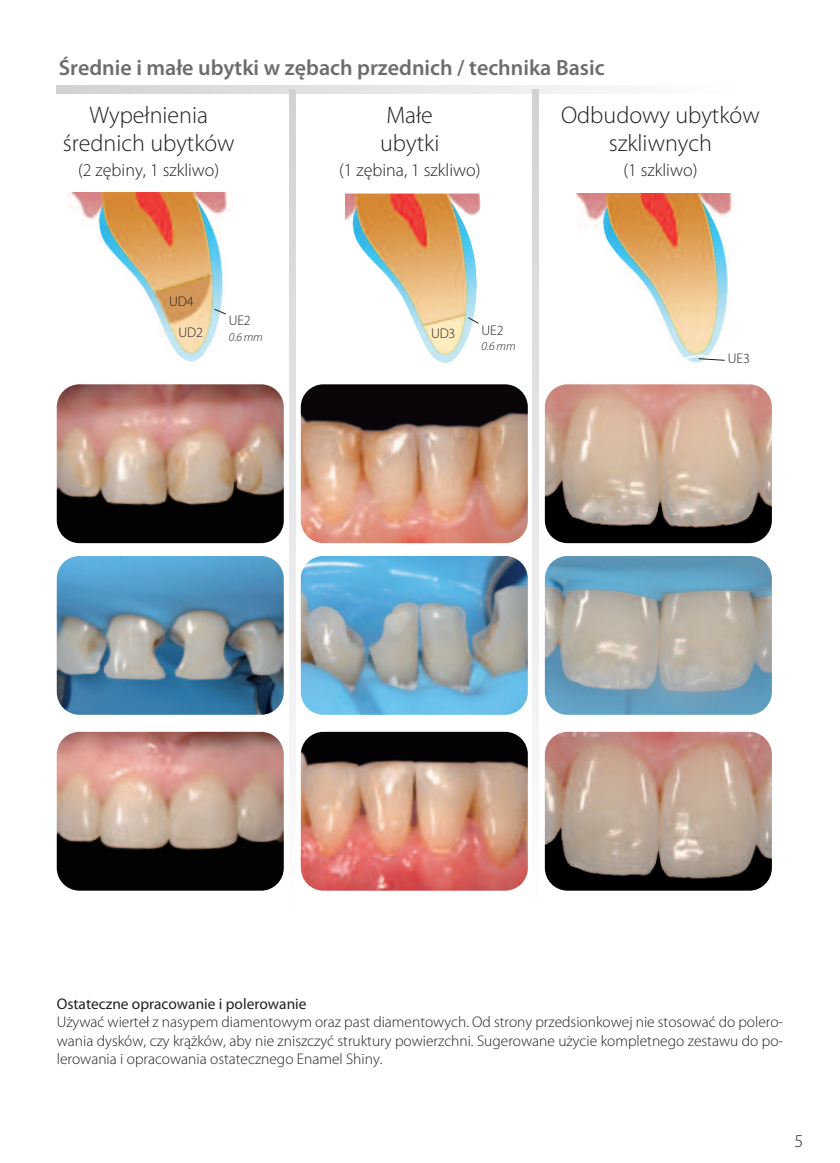
<style>
.page{position:relative;width:840px;height:1163px;background:#fff}
.page>*{position:absolute;margin:0;border:0;box-sizing:border-box;transform-origin:0 0}
.t1{font:300 24px/28.8px "Myriad Pro";color:#231f20;text-align:center}
.t2{font:600 22px "Myriad Pro";color:#6c6d70}
.t3{font:300 18px "Myriad Pro";color:#231f20}
.t4{font:300 15.4px/18.4px "Myriad Pro";color:#231f20;text-align:justify}
.t5{font:15.4px "Myriad Pro";color:#231f20}
.t6{font:300 14px "Myriad Pro";letter-spacing:-.01em;color:#231f20}
.t7{font:italic 300 12px "Myriad Pro";color:#231f20}
</style>
<div class="page">
<img style="left:68px;top:192px;width:162px;height:170px">
<svg style="left:345px;top:193px;width:136px;height:68px"></svg>
<img style="left:450px;top:194px;width:30px;height:136px">
<img style="left:576px;top:193px;width:157px;height:170px">
<svg style="left:57px;top:85px;width:545px;height:9px"></svg>
<svg style="left:698px;top:358px;width:26px;height:2px"></svg>
<svg style="left:467px;top:317px;width:11px;height:6px"></svg>
<svg style="left:214px;top:309px;width:12px;height:5px"></svg>
<img style="left:57px;top:556px;width:226px;height:158px;border-radius:23px">
<img style="left:57px;top:731px;width:226px;height:159px;border-radius:23px">
<img style="left:57px;top:384px;width:226px;height:159px;border-radius:23px">
<img style="left:300px;top:556px;width:227px;height:158px;border-radius:23px">
<img style="left:300px;top:731px;width:227px;height:159px;border-radius:23px">
<img style="left:300px;top:384px;width:227px;height:159px;border-radius:23px">
<img style="left:544px;top:556px;width:227px;height:158px;border-radius:23px">
<img style="left:544px;top:384px;width:227px;height:159px;border-radius:23px">
<svg style="left:289px;top:89px;width:6px;height:659px"></svg>
<svg style="left:532px;top:89px;width:6px;height:659px"></svg>
<img style="left:544px;top:731px;width:227px;height:159px;border-radius:23px">
<h2 class="t2" style="left:59px;top:60px;width:547px">Średnie i małe ubytki w zębach przednich / technika Basic</h2>
<h1 class="t1" style="left:63px;top:102px;width:173px">Wypełnienia średnich ubytków</h1>
<p class="t3" style="left:78px;top:163px;width:143px">(2 zębiny, 1 szkliwo)</p>
<p class="t6" style="left:169px;top:296px;width:26px">UD4</p>
<p class="t6" style="left:178px;top:326px;width:26px">UD2</p>
<p class="t6" style="left:229px;top:315px;width:23px">UE2</p>
<p class="t7" style="left:229px;top:332px;width:35px">0.6 mm</p>
<h1 class="t1" style="left:380px;top:102px;width:61px;text-align:left">Małe ubytki</h1>
<p class="t3" style="left:339px;top:163px;width:143px">(1 zębina, 1 szkliwo)</p>
<h1 class="t1" style="left:561px;top:102px;width:200px">Odbudowy ubytków szkliwnych</h1>
<p class="t3" style="left:623px;top:163px;width:75px">(1 szkliwo)</p>
<p class="t6" style="left:431px;top:327px;width:26px">UD3</p>
<p class="t6" style="left:481px;top:325px;width:23px">UE2</p>
<p class="t7" style="left:481px;top:341px;width:35px">0.6 mm</p>
<p class="t6" style="left:727px;top:353px;width:23px">UE3</p>
<p class="t5" style="left:57px;top:997px;width:251px">Ostateczne opracowanie i polerowanie</p>
<p class="t4" style="left:57px;top:1013px;width:727px">Używać wierteł z nasypem diamentowym oraz past diamentowych. Od strony przedsionkowej nie stosować do polero&shy;wania dysków, czy krążków, aby nie zniszczyć struktury powierzchni. Sugerowane użycie kompletnego zestawu do po&shy;lerowania i opracowania ostatecznego Enamel Shiny.</p>
<p class="t3" style="left:794px;top:1133px;width:10px">5</p>
</div>
